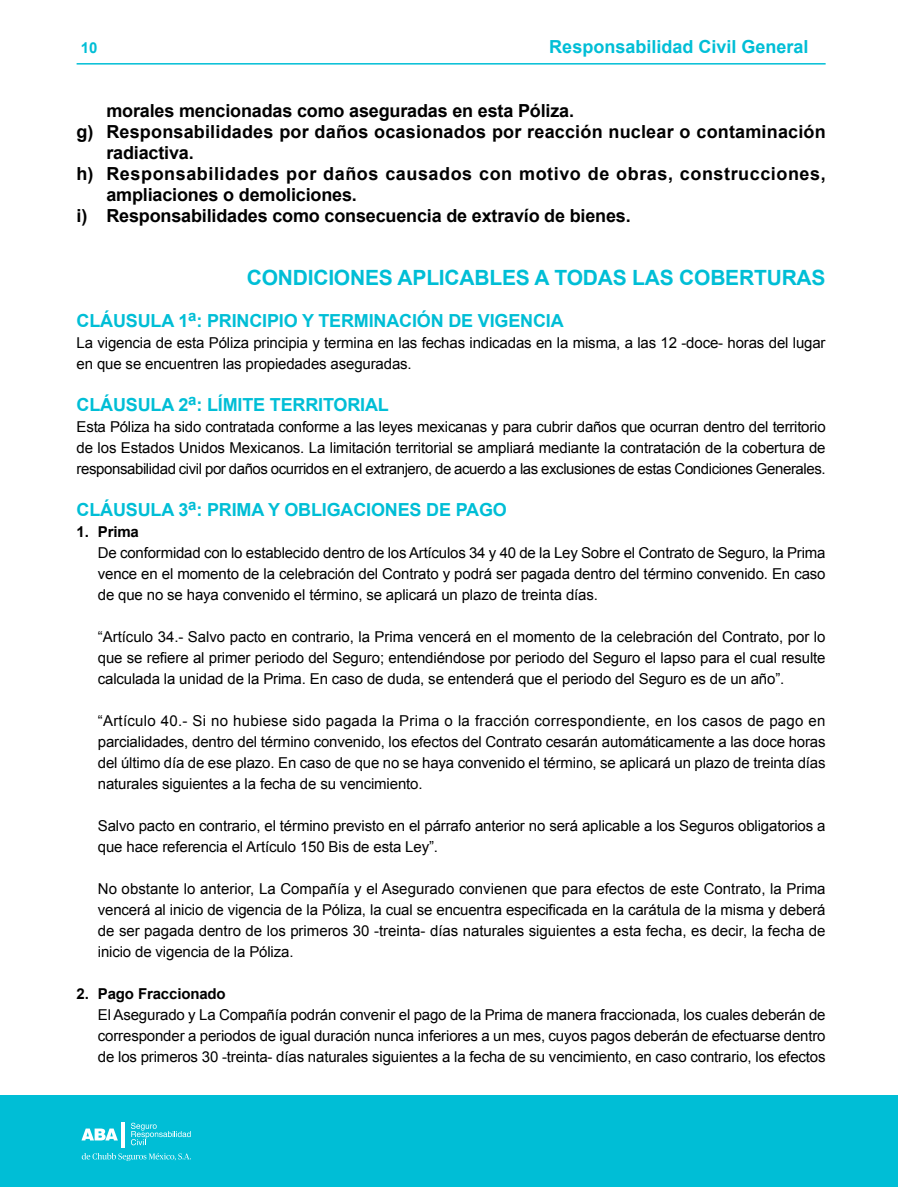
<style>
.page{position:relative;width:898px;height:1187px;background:#fff}
.page>*{position:absolute;margin:0;border:0;box-sizing:border-box;transform-origin:0 0}
.t1{font:700 21px "Arial";letter-spacing:-.01em;color:#00bed6}
.t2{font:700 18px "Arial";letter-spacing:-.01em;color:#000}
.t3{font:700 18px "Arial";letter-spacing:-.01em;color:#00bed6}
.t4{font:700 18px "Arial";letter-spacing:.01em;color:#000}
.t5{font:700 18px "Arial";letter-spacing:.03em;color:#000}
.t6{font:15px/21px "Arial";letter-spacing:-.01em;color:#000;text-align:justify}
.t7{font:700 15px "Arial";letter-spacing:-.01em;color:#000}
.t8{font:700 15px "Arial";color:#00bed6}
</style>
<div class="page">
<hr style="left:77px;top:63px;width:748px;height:2px;background:#00bed6">
<div style="left:0;top:1095px;width:897px;height:91px;background:#00bed6"></div>
<svg style="left:131px;top:1122px;width:60px;height:23px"></svg>
<svg style="left:81px;top:1128px;width:37px;height:12px"></svg>
<hr style="left:121px;top:1121px;width:4px;height:25px;background:#fff">
<svg style="left:82px;top:1153px;width:109px;height:7px"></svg>
<p class="t8" style="left:81px;top:38px;width:18px">10</p>
<p class="t3" style="left:549px;top:34px;width:261px">Responsabilidad Civil General</p>
<p class="t2" style="left:106px;top:98px;width:469px">morales mencionadas como aseguradas en esta Póliza.</p>
<p class="t4" style="left:77px;top:119px;width:750px">g) Responsabilidades por daños ocasionados por reacción nuclear o contaminación</p>
<p class="t2" style="left:106px;top:140px;width:89px">radiactiva.</p>
<p class="t5" style="left:77px;top:161px;width:750px">h) Responsabilidades por daños causados con motivo de obras, construcciones,</p>
<p class="t2" style="left:106px;top:182px;width:252px">ampliaciones o demoliciones.</p>
<p class="t2" style="left:77px;top:203px;width:555px">i) Responsabilidades como consecuencia de extravío de bienes.</p>
<h1 class="t1" style="left:246px;top:263px;width:580px">CONDICIONES APLICABLES A TODAS LAS COBERTURAS</h1>
<p class="t3" style="left:77px;top:308px;width:488px">CLÁUSULA 1<sup>a</sup>: PRINCIPIO Y TERMINACIÓN DE VIGENCIA</p>
<p class="t6" style="left:77px;top:332px;width:750px">La vigencia de esta Póliza principia y termina en las fechas indicadas en la misma, a las 12 -doce- horas del lugar en que se encuentren las propiedades aseguradas.</p>
<p class="t3" style="left:77px;top:392px;width:313px">CLÁUSULA 2<sup>a</sup>: LÍMITE TERRITORIAL</p>
<p class="t6" style="left:77px;top:416px;width:750px">Esta Póliza ha sido contratada conforme a las leyes mexicanas y para cubrir daños que ocurran dentro del territorio de los Estados Unidos Mexicanos. La limitación territorial se ampliará mediante la contratación de la cobertura de responsabilidad civil por daños ocurridos en el extranjero, de acuerdo a las exclusiones de estas Condiciones Generales.</p>
<p class="t3" style="left:77px;top:497px;width:431px">CLÁUSULA 3<sup>a</sup>: PRIMA Y OBLIGACIONES DE PAGO</p>
<p class="t7" style="left:77px;top:521px;width:64px">1. Prima</p>
<p class="t6" style="left:98px;top:542px;width:729px">De conformidad con lo establecido dentro de los Artículos 34 y 40 de la Ley Sobre el Contrato de Seguro, la Prima vence en el momento de la celebración del Contrato y podrá ser pagada dentro del término convenido. En caso de que no se haya convenido el término, se aplicará un plazo de treinta días.</p>
<p class="t6" style="left:98px;top:626px;width:729px">“Artículo 34.- Salvo pacto en contrario, la Prima vencerá en el momento de la celebración del Contrato, por lo que se refiere al primer periodo del Seguro; entendiéndose por periodo del Seguro el lapso para el cual resulte calculada la unidad de la Prima. En caso de duda, se entenderá que el periodo del Seguro es de un año”.</p>
<p class="t6" style="left:98px;top:710px;width:729px">“Artículo 40.- Si no hubiese sido pagada la Prima o la fracción correspondiente, en los casos de pago en parcialidades, dentro del término convenido, los efectos del Contrato cesarán automáticamente a las doce horas del último día de ese plazo. En caso de que no se haya convenido el término, se aplicará un plazo de treinta días naturales siguientes a la fecha de su vencimiento.</p>
<p class="t6" style="left:98px;top:815px;width:729px">Salvo pacto en contrario, el término previsto en el párrafo anterior no será aplicable a los Seguros obligatorios a que hace referencia el Artículo 150 Bis de esta Ley”.</p>
<p class="t6" style="left:98px;top:878px;width:729px">No obstante lo anterior, La Compañía y el Asegurado convienen que para efectos de este Contrato, la Prima vencerá al inicio de vigencia de la Póliza, la cual se encuentra especificada en la carátula de la misma y deberá de ser pagada dentro de los primeros 30 -treinta- días naturales siguientes a esta fecha, es decir, la fecha de inicio de vigencia de la Póliza.</p>
<p class="t7" style="left:77px;top:983px;width:151px">2. Pago Fraccionado</p>
<p class="t6" style="left:98px;top:1004px;width:729px">El Asegurado y La Compañía podrán convenir el pago de la Prima de manera fraccionada, los cuales deberán de corresponder a periodos de igual duración nunca inferiores a un mes, cuyos pagos deberán de efectuarse dentro de los primeros 30 -treinta- días naturales siguientes a la fecha de su vencimiento, en caso contrario, los efectos</p>
</div>
